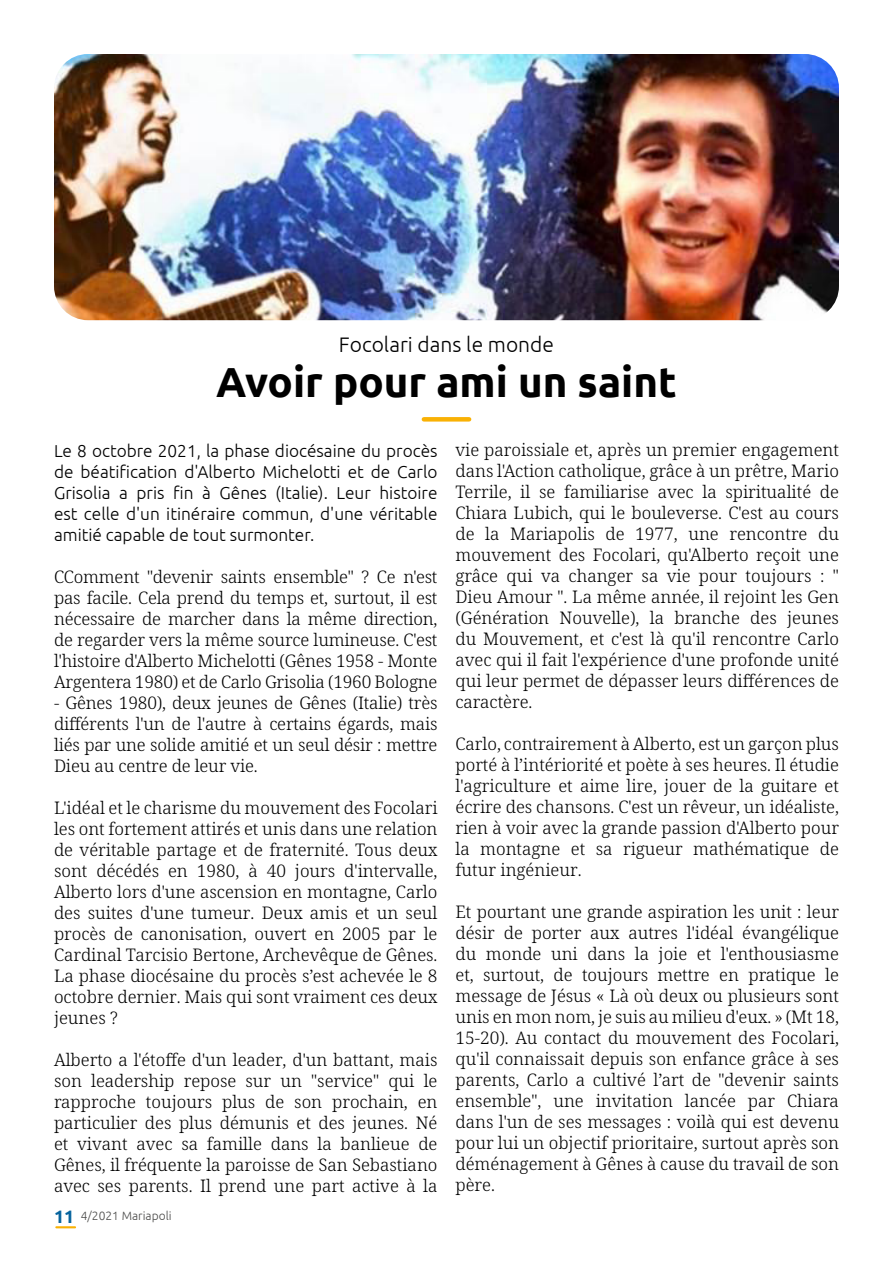
<style>
.page{position:relative;width:893px;height:1263px;background:#fff}
.page>*{position:absolute;margin:0;border:0;box-sizing:border-box;transform-origin:0 0}
.t1{font:700 42px "Ubuntu";color:#000}
.t2{font:300 21px "Ubuntu";color:#000}
.t3{font:300 17.25px/21px "Noto Serif";color:#000;text-align:justify}
.t4{font:300 17.25px/21px "Ubuntu";color:#000;text-align:justify}
.t5{font:300 12px "Ubuntu";color:#4a4a49}
.s1{font-weight:700;font-size:18px;color:#07649e}
</style>
<div class="page">
<hr style="left:55px;top:1226px;width:21px;height:2px;background:#f9b104">
<div style="left:424px;top:417px;width:45px;height:5px;background:#f9b104"></div>
<img style="left:54px;top:54px;width:785px;height:266px">
<p class="t2" style="left:339px;top:332px;width:217px">Focolari dans le monde</p>
<h1 class="t1" style="left:216px;top:356px;width:462px">Avoir pour ami un saint</h1>
<p class="t4" style="left:54px;top:440px;width:385px">Le 8 octobre 2021, la phase diocésaine du procès de béatification d'Alberto Michelotti et de Carlo Grisolia a pris fin à Gênes (Italie). Leur histoire est celle d'un itinéraire commun, d'une véritable amitié capable de tout surmonter.</p>
<p class="t3" style="left:54px;top:566px;width:385px">CComment "devenir saints ensemble" ? Ce n'est pas facile. Cela prend du temps et, surtout, il est nécessaire de marcher dans la même direction, de regarder vers la même source lumineuse. C'est l'histoire d'Alberto Michelotti (Gênes 1958 - Monte Argentera 1980) et de Carlo Grisolia (1960 Bologne</p>
<p class="t3" style="left:54px;top:692px;width:385px">- Gênes 1980), deux jeunes de Gênes (Italie) très différents l'un de l'autre à certains égards, mais liés par une solide amitié et un seul désir : mettre Dieu au centre de leur vie.</p>
<p class="t3" style="left:54px;top:797px;width:385px">L'idéal et le charisme du mouvement des Focolari les ont fortement attirés et unis dans une relation de véritable partage et de fraternité. Tous deux sont décédés en 1980, à 40 jours d'intervalle, Alberto lors d'une ascension en montagne, Carlo des suites d'une tumeur. Deux amis et un seul procès de canonisation, ouvert en 2005 par le Cardinal Tarcisio Bertone, Archevêque de Gênes.<br>La phase diocésaine du procès s’est achevée le 8 octobre dernier. Mais qui sont vraiment ces deux jeunes ?</p>
<p class="t3" style="left:54px;top:1049px;width:385px">Alberto a l'étoffe d'un leader, d'un battant, mais son leadership repose sur un "service" qui le rapproche toujours plus de son prochain, en particulier des plus démunis et des jeunes. Né et vivant avec sa famille dans la banlieue de Gênes, il fréquente la paroisse de San Sebastiano avec ses parents. Il prend une part active à la</p>
<p class="t3" style="left:455px;top:440px;width:385px">vie paroissiale et, après un premier engagement dans l'Action catholique, grâce à un prêtre, Mario Terrile, il se familiarise avec la spiritualité de Chiara Lubich, qui le bouleverse. C'est au cours de la Mariapolis de 1977, une rencontre du mouvement des Focolari, qu'Alberto reçoit une grâce qui va changer sa vie pour toujours : " Dieu Amour ". La même année, il rejoint les Gen (Génération Nouvelle), la branche des jeunes du Mouvement, et c'est là qu'il rencontre Carlo avec qui il fait l'expérience d'une profonde unité qui leur permet de dépasser leurs différences de caractère.</p>
<p class="t3" style="left:455px;top:734px;width:385px">Carlo, contrairement à Alberto, est un garçon plus porté à l’intériorité et poète à ses heures. Il étudie l'agriculture et aime lire, jouer de la guitare et écrire des chansons. C'est un rêveur, un idéaliste, rien à voir avec la grande passion d'Alberto pour la montagne et sa rigueur mathématique de futur ingénieur.</p>
<p class="t3" style="left:455px;top:902px;width:385px">Et pourtant une grande aspiration les unit : leur désir de porter aux autres l'idéal évangélique du monde uni dans la joie et l'enthousiasme et, surtout, de toujours mettre en pratique le message de Jésus « Là où deux ou plusieurs sont unis en mon nom, je suis au milieu d'eux. » (Mt 18, 15-20). Au contact du mouvement des Focolari, qu'il connaissait depuis son enfance grâce à ses parents, Carlo a cultivé l’art de "devenir saints ensemble", une invitation lancée par Chiara dans l'un de ses messages : voilà qui est devenu pour lui un objectif prioritaire, surtout après son déménagement à Gênes à cause du travail de son père.</p>
<p class="t5" style="left:54px;top:1209px;width:119px"><span class="s1">11</span> 4/2021 Mariapoli</p>
</div>
